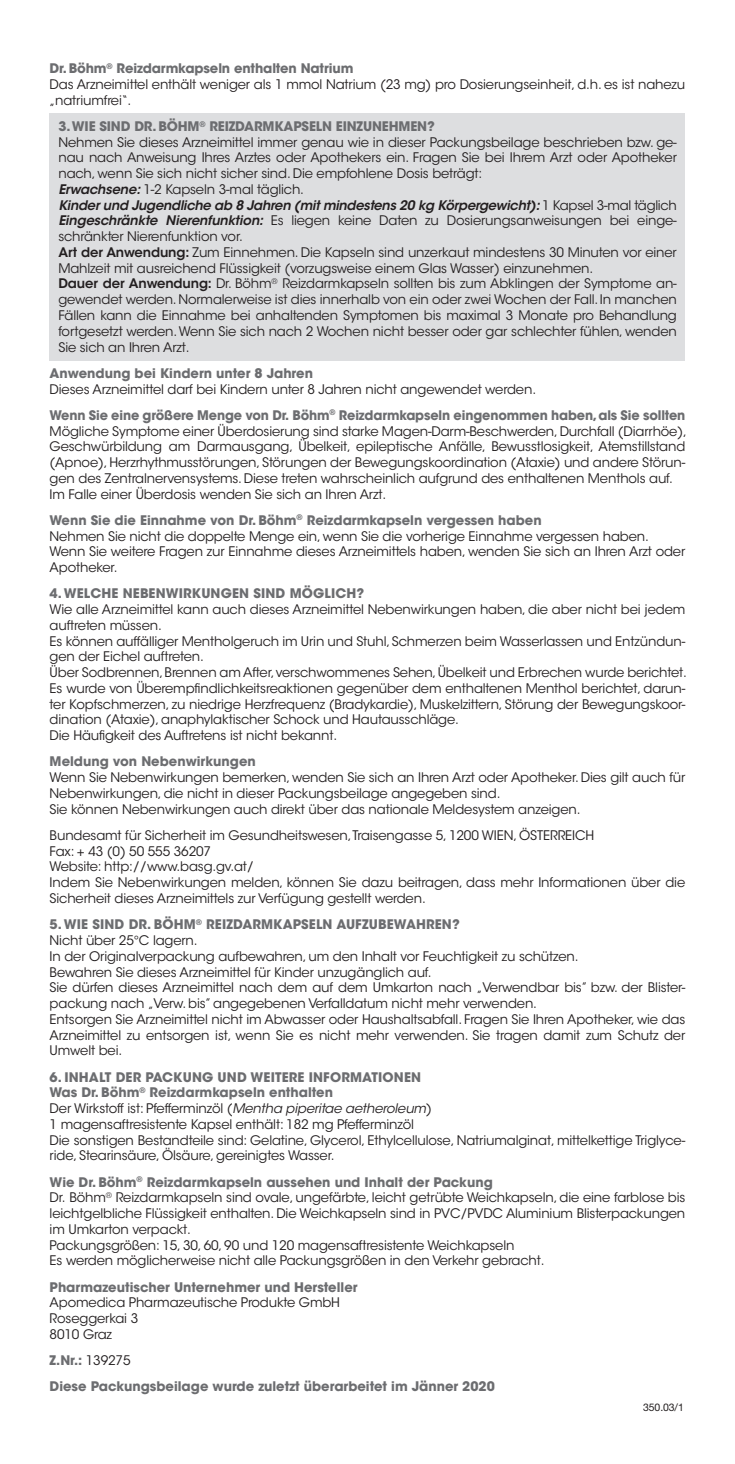
<style>
.page{position:relative;width:735px;height:1464px;background:#fff}
.page>*{position:absolute;margin:0;border:0;box-sizing:border-box;transform-origin:0 0}
.t1{font:13.12px/15.8px "ITC Avant Garde Std";letter-spacing:-.01em;color:#231f20}
.t2{font:700 13.12px/26.2px "ITC Avant Garde Std";color:#6c6d70}
.t3{font:10.5px "Helvetica Neue LT Std";color:#231f20}
.s1{font-weight:700;color:#6c6d70}
.s2{font-weight:600;font-style:italic}
.s3{font-weight:600}
.s4{font-weight:400;color:#231f20}
.s5{font-style:italic}
</style>
<div class="page">
<div style="left:50px;top:113px;width:635px;height:247px;background:#dddee0"></div>
<p class="t1" style="left:50px;top:61px;width:637px"><span class="s1">Dr. Böhm</span><sup>®</sup> <span class="s1">Reizdarmkapseln enthalten Natrium<br></span>Das Arzneimittel enthält weniger als 1 mmol Natrium (23 mg) pro Dosierungseinheit, d.h. es ist nahezu „natriumfrei“.</p>
<p class="t1" style="left:58px;top:118px;width:619px"><span class="s1">3. WIE SIND DR. BÖHM</span><sup>®</sup> <span class="s1">REIZDARMKAPSELN EINZUNEHMEN?<br></span>Nehmen Sie dieses Arzneimittel immer genau wie in dieser Packungsbeilage beschrieben bzw. ge&shy;nau nach Anweisung Ihres Arztes oder Apothekers ein. Fragen Sie bei Ihrem Arzt oder Apotheker nach, wenn Sie sich nicht sicher sind. Die empfohlene Dosis beträgt:<br><span class="s2">Erwachsene:</span> 1-2 Kapseln 3-mal täglich.<br><span class="s2">Kinder und Jugendliche ab 8 Jahren (mit mindestens 20 kg Körpergewicht):</span> 1 Kapsel 3-mal täglich <span class="s2">Eingeschränkte Nierenfunktion:</span> Es liegen keine Daten zu Dosierungsanweisungen bei einge&shy;schränkter Nierenfunktion vor.<br><span class="s3">Art der Anwendung:</span> Zum Einnehmen. Die Kapseln sind unzerkaut mindestens 30 Minuten vor einer Mahlzeit mit ausreichend Flüssigkeit (vorzugsweise einem Glas Wasser) einzunehmen.<br><span class="s3">Dauer der Anwendung:</span> Dr. Böhm<sup>®</sup> Reizdarmkapseln sollten bis zum Abklingen der Symptome an&shy;gewendet werden. Normalerweise ist dies innerhalb von ein oder zwei Wochen der Fall. In manchen Fällen kann die Einnahme bei anhaltenden Symptomen bis maximal 3 Monate pro Behandlung fortgesetzt werden. Wenn Sie sich nach 2 Wochen nicht besser oder gar schlechter fühlen, wenden Sie sich an Ihren Arzt.</p>
<p class="t2" style="left:50px;top:360px;width:265px">Anwendung bei Kindern unter 8 Jahren</p>
<p class="t2" style="left:50px;top:375px;width:636px"><span class="s4">Dieses Arzneimittel darf bei Kindern unter 8 Jahren nicht angewendet werden.<br></span>Wenn Sie eine größere Menge von Dr. Böhm<sup>®</sup> Reizdarmkapseln eingenommen haben, als Sie sollten</p>
<p class="t1" style="left:50px;top:423px;width:638px">Mögliche Symptome einer Überdosierung sind starke Magen-Darm-Beschwerden, Durchfall (Diarrhöe), Geschwürbildung am Darmausgang, Übelkeit, epileptische Anfälle, Bewusstlosigkeit, Atemstillstand (Apnoe), Herzrhythmusstörungen, Störungen der Bewegungskoordination (Ataxie) und andere Störun&shy;gen des Zentralnervensystems. Diese treten wahrscheinlich aufgrund des enthaltenen Menthols auf.<br>Im Falle einer Überdosis wenden Sie sich an Ihren Arzt.</p>
<p class="t1" style="left:50px;top:512px;width:636px"><span class="s1">Wenn Sie die Einnahme von Dr. Böhm</span><sup>®</sup> <span class="s1">Reizdarmkapseln vergessen haben<br></span>Nehmen Sie nicht die doppelte Menge ein, wenn Sie die vorherige Einnahme vergessen haben.<br>Wenn Sie weitere Fragen zur Einnahme dieses Arzneimittels haben, wenden Sie sich an Ihren Arzt oder Apotheker.</p>
<p class="t2" style="left:50px;top:580px;width:316px">4. WELCHE NEBENWIRKUNGEN SIND MÖGLICH?</p>
<p class="t1" style="left:50px;top:601px;width:638px">Wie alle Arzneimittel kann auch dieses Arzneimittel Nebenwirkungen haben, die aber nicht bei jedem auftreten müssen.<br>Es können auffälliger Mentholgeruch im Urin und Stuhl, Schmerzen beim Wasserlassen und Entzündun&shy;gen der Eichel auftreten.<br>Über Sodbrennen, Brennen am After, verschwommenes Sehen, Übelkeit und Erbrechen wurde berichtet.<br>Es wurde von Überempfindlichkeitsreaktionen gegenüber dem enthaltenen Menthol berichtet, darun&shy;ter Kopfschmerzen, zu niedrige Herzfrequenz (Bradykardie), Muskelzittern, Störung der Bewegungskoor&shy;dination (Ataxie), anaphylaktischer Schock und Hautausschläge.<br>Die Häufigkeit des Auftretens ist nicht bekannt.</p>
<p class="t2" style="left:50px;top:748px;width:207px">Meldung von Nebenwirkungen</p>
<p class="t1" style="left:50px;top:769px;width:637px">Wenn Sie Nebenwirkungen bemerken, wenden Sie sich an Ihren Arzt oder Apotheker. Dies gilt auch für<br>Nebenwirkungen, die nicht in dieser Packungsbeilage angegeben sind.<br>Sie können Nebenwirkungen auch direkt über das nationale Meldesystem anzeigen.</p>
<p class="t1" style="left:50px;top:827px;width:636px">Bundesamt für Sicherheit im Gesundheitswesen,Traisengasse 5, 1200 WIEN, ÖSTERREICH<br>Fax: + 43 (0) 50 555 36207<br>Website: http://www.basg.gv.at/<br>Indem Sie Nebenwirkungen melden, können Sie dazu beitragen, dass mehr Informationen über die Sicherheit dieses Arzneimittels zur Verfügung gestellt werden.</p>
<p class="t1" style="left:50px;top:916px;width:637px"><span class="s1">5. WIE SIND DR. BÖHM</span><sup>®</sup> <span class="s1">REIZDARMKAPSELN AUFZUBEWAHREN?<br></span>Nicht über 25°C lagern.<br>In der Originalverpackung aufbewahren, um den Inhalt vor Feuchtigkeit zu schützen.<br>Bewahren Sie dieses Arzneimittel für Kinder unzugänglich auf.<br>Sie dürfen dieses Arzneimittel nach dem auf dem Umkarton nach „Verwendbar bis” bzw. der Blister&shy;packung nach „Verw. bis” angegebenen Verfalldatum nicht mehr verwenden.<br>Entsorgen Sie Arzneimittel nicht im Abwasser oder Haushaltsabfall. Fragen Sie Ihren Apotheker, wie das Arzneimittel zu entsorgen ist, wenn Sie es nicht mehr verwenden. Sie tragen damit zum Schutz der Umwelt bei.</p>
<p class="t1" style="left:50px;top:1069px;width:636px"><span class="s1">6. INHALT DER PACKUNG UND WEITERE INFORMATIONEN<br>Was Dr. Böhm</span><sup>®</sup> <span class="s1">Reizdarmkapseln enthalten<br></span>Der Wirkstoff ist: Pfefferminzöl (<span class="s5">Mentha piperitae aetheroleum</span>)<br>1 magensaftresistente Kapsel enthält: 182 mg Pfefferminzöl<br>Die sonstigen Bestandteile sind: Gelatine, Glycerol, Ethylcellulose, Natriumalginat, mittelkettige Triglyce&shy;ride, Stearinsäure, Ölsäure, gereinigtes Wasser.</p>
<p class="t1" style="left:50px;top:1174px;width:636px"><span class="s1">Wie Dr. Böhm</span><sup>®</sup> <span class="s1">Reizdarmkapseln aussehen und Inhalt der Packung<br></span>Dr. Böhm<sup>®</sup> Reizdarmkapseln sind ovale, ungefärbte, leicht getrübte Weichkapseln, die eine farblose bis leichtgelbliche Flüssigkeit enthalten. Die Weichkapseln sind in PVC/PVDC Aluminium Blisterpackungen im Umkarton verpackt.<br>Packungsgrößen: 15, 30, 60, 90 und 120 magensaftresistente Weichkapseln<br>Es werden möglicherweise nicht alle Packungsgrößen in den Verkehr gebracht.</p>
<p class="t2" style="left:50px;top:1273px;width:309px">Pharmazeutischer Unternehmer und Hersteller</p>
<p class="t1" style="left:50px;top:1294px;width:292px">Apomedica Pharmazeutische Produkte GmbH<br>Roseggerkai 3<br>8010 Graz</p>
<p class="t2" style="left:50px;top:1347px;width:446px">Z.Nr.: <span class="s4">139275<br></span>Diese Packungsbeilage wurde zuletzt überarbeitet im Jänner 2020</p>
<p class="t3" style="left:642px;top:1401px;width:42px">350.03/1</p>
</div>
